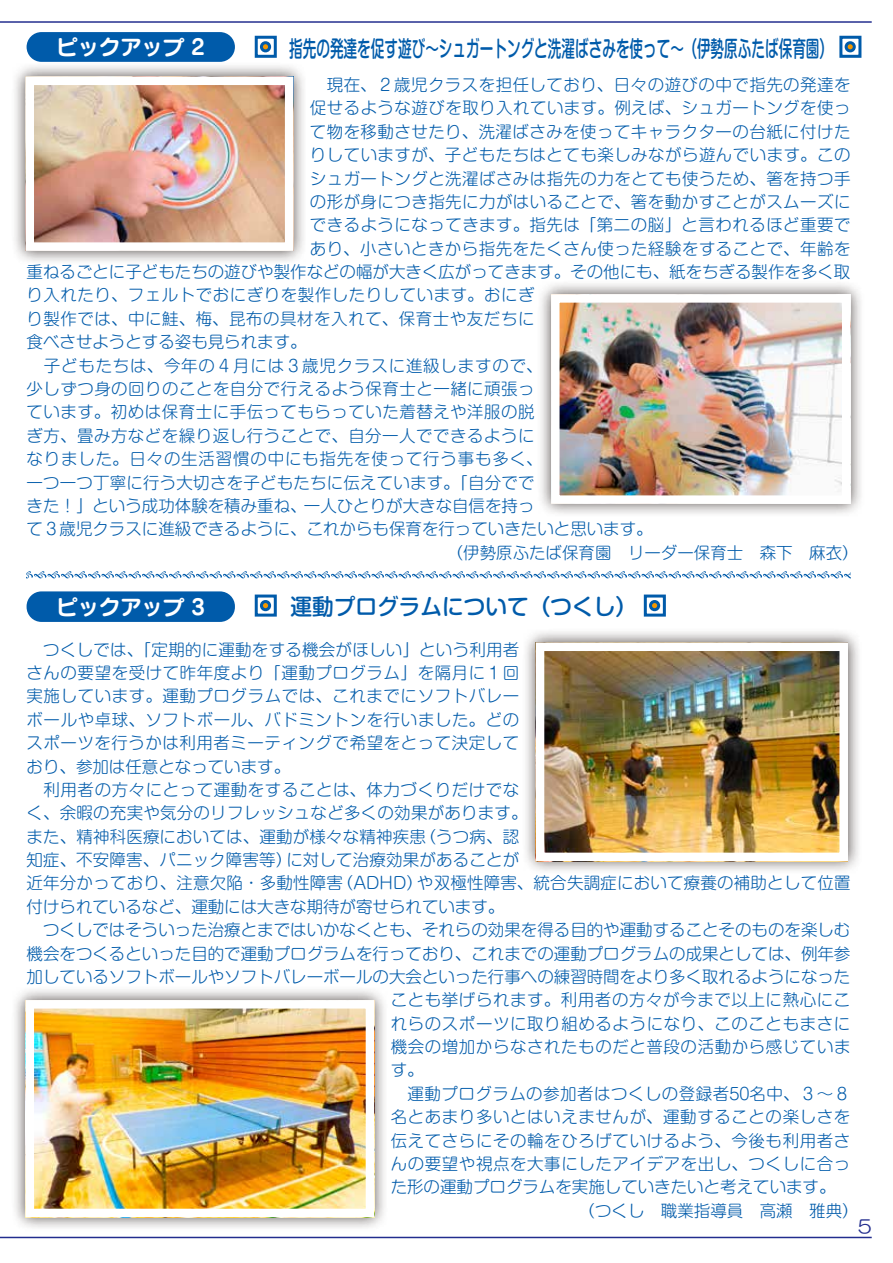
<style>
.page{position:relative;width:893px;height:1263px;background:#fff}
.page>*{position:absolute;margin:0;border:0;box-sizing:border-box;transform-origin:0 0}
.t1{font:500 22.35px "Shin M Go Pro";color:#005baa;scale:.61 1}
.t2{font:500 22.35px "Shin M Go Pro";color:#005baa}
.t3{font:21.3px "Seurat Pro B";color:#fff}
.t4{font:18px "HG Maru Gothic MPRO";color:#222d8e}
.t5{font:300 16.5px "Shin M Go Pro";letter-spacing:.03em;color:#005baa}
.t6{font:300 16.5px "Shin M Go Pro";color:#005baa}
.t7{font:300 16.5px "Shin M Go Pro";letter-spacing:.01em;color:#005baa}
.t8{font:300 16.5px "Shin M Go Pro";letter-spacing:.05em;color:#005baa}
</style>
<div class="page">
<hr style="left:0;top:1237px;width:872px;height:1px;background:#222d8e">
<hr style="left:0;top:21px;width:872px;height:2px;background:#222d8e">
<div style="left:27px;top:32px;width:208px;height:30px;background:#005baa;border-radius:15px"></div>
<div style="left:27px;top:591px;width:208px;height:31px;background:#005baa;border-radius:15px"></div>
<svg style="left:27px;top:571px;width:823px;height:7px"></svg>
<svg style="left:260px;top:42px;width:12px;height:11px"></svg>
<div style="left:255px;top:36px;width:22px;height:22px;border:3px solid #005baa"></div>
<div style="left:261px;top:43px;width:9px;height:8px;background:#f39700;border-radius:50%"></div>
<div style="left:260px;top:41px;width:11px;height:11px;border:3px solid #005baa;border-radius:50%"></div>
<svg style="left:260px;top:600px;width:12px;height:12px"></svg>
<div style="left:255px;top:594px;width:22px;height:23px;border:3px solid #005baa"></div>
<div style="left:261px;top:601px;width:9px;height:9px;background:#f39700;border-radius:50%"></div>
<div style="left:260px;top:600px;width:11px;height:11px;border:3px solid #005baa;border-radius:50%"></div>
<svg style="left:844px;top:41px;width:12px;height:12px"></svg>
<div style="left:839px;top:36px;width:22px;height:22px;border:3px solid #005baa"></div>
<div style="left:846px;top:43px;width:8px;height:8px;background:#f39700;border-radius:50%"></div>
<div style="left:845px;top:41px;width:11px;height:11px;border:3px solid #005baa;border-radius:50%"></div>
<svg style="left:649px;top:600px;width:12px;height:12px"></svg>
<div style="left:644px;top:594px;width:22px;height:23px;border:3px solid #005baa"></div>
<div style="left:650px;top:601px;width:9px;height:9px;background:#f39700;border-radius:50%"></div>
<div style="left:649px;top:600px;width:11px;height:11px;border:3px solid #005baa;border-radius:50%"></div>
<div style="left:11px;top:62px;width:297px;height:203px;background:#221815;opacity:.75"></div>
<img style="left:36px;top:87px;width:247px;height:154px">
<div style="left:26px;top:77px;width:267px;height:174px;border:9px solid #fff"></div>
<div style="left:11px;top:986px;width:377px;height:245px;background:#221815;opacity:.75"></div>
<img style="left:36px;top:1010px;width:328px;height:197px">
<div style="left:26px;top:1000px;width:348px;height:217px;border:9px solid #fff"></div>
<div style="left:537px;top:280px;width:327px;height:238px;background:#221815;opacity:.75"></div>
<img style="left:561px;top:304px;width:279px;height:190px">
<div style="left:551px;top:294px;width:299px;height:210px;border:9px solid #fff"></div>
<div style="left:521px;top:628px;width:341px;height:247px;background:#221815;opacity:.75"></div>
<img style="left:546px;top:652px;width:292px;height:199px">
<div style="left:536px;top:642px;width:312px;height:219px;border:9px solid #fff"></div>
<p class="t3" style="left:57px;top:32px;width:150px">ピックアップ 2</p>
<h1 class="t1" style="left:289px;top:30px;width:893px">指先の発達を促す遊び〜シュガートングと洗濯ばさみを使って〜（伊勢原ふたば保育園）</h1>
<p class="t5" style="left:310px;top:72px;width:542px">　現在、２歳児クラスを担任しており、日々の遊びの中で指先の発達を</p>
<p class="t5" style="left:310px;top:95px;width:542px">促せるような遊びを取り入れています。例えば、シュガートングを使っ</p>
<p class="t5" style="left:310px;top:118px;width:542px">て物を移動させたり、洗濯ばさみを使ってキャラクターの台紙に付けた</p>
<p class="t5" style="left:310px;top:142px;width:542px">りしていますが、子どもたちはとても楽しみながら遊んでいます。この</p>
<p class="t5" style="left:310px;top:165px;width:542px">シュガートングと洗濯ばさみは指先の力をとても使うため、箸を持つ手</p>
<p class="t5" style="left:310px;top:188px;width:542px">の形が身につき指先に力がはいることで、箸を動かすことがスムーズに</p>
<p class="t5" style="left:310px;top:212px;width:542px">できるようになってきます。指先は「第二の脳」と言われるほど重要で</p>
<p class="t5" style="left:310px;top:235px;width:542px">あり、小さいときから指先をたくさん使った経験をすることで、年齢を</p>
<p class="t6" style="left:27px;top:259px;width:825px">重ねるごとに子どもたちの遊びや製作などの幅が大きく広がってきます。その他にも、紙をちぎる製作を多く取</p>
<p class="t5" style="left:27px;top:282px;width:510px">り入れたり、フェルトでおにぎりを製作したりしています。おにぎ</p>
<p class="t5" style="left:27px;top:305px;width:509px">り製作では、中に鮭、梅、昆布の具材を入れて、保育士や友だちに</p>
<p class="t6" style="left:27px;top:329px;width:282px">食べさせようとする姿も見られます。</p>
<p class="t8" style="left:27px;top:352px;width:518px">　子どもたちは、今年の４月には３歳児クラスに進級しますので、</p>
<p class="t5" style="left:27px;top:375px;width:510px">少しずつ身の回りのことを自分で行えるよう保育士と一緒に頑張っ</p>
<p class="t5" style="left:27px;top:399px;width:510px">ています。初めは保育士に手伝ってもらっていた着替えや洋服の脱</p>
<p class="t5" style="left:27px;top:422px;width:510px">ぎ方、畳み方などを繰り返し行うことで、自分一人でできるように</p>
<p class="t8" style="left:27px;top:446px;width:518px">なりました。日々の生活習慣の中にも指先を使って行う事も多く、</p>
<p class="t7" style="left:27px;top:469px;width:510px">一つ一つ丁寧に行う大切さを子どもたちに伝えています。「自分でで</p>
<p class="t6" style="left:27px;top:492px;width:509px">きた！」という成功体験を積み重ね、一人ひとりが大きな自信を持っ</p>
<p class="t6" style="left:27px;top:516px;width:628px">て３歳児クラスに進級できるように、これからも保育を行っていきたいと思います。</p>
<p class="t6" style="left:438px;top:539px;width:422px">　（伊勢原ふたば保育園　リーダー保育士　森下　麻衣）</p>
<p class="t3" style="left:57px;top:592px;width:150px">ピックアップ 3</p>
<h1 class="t2" style="left:291px;top:588px;width:348px">運動プログラムについて（つくし）</h1>
<p class="t5" style="left:27px;top:636px;width:494px">　つくしでは、「定期的に運動をする機会がほしい」という利用者</p>
<p class="t5" style="left:27px;top:659px;width:494px">さんの要望を受けて昨年度より「運動プログラム」を隔月に１回</p>
<p class="t5" style="left:27px;top:683px;width:494px">実施しています。運動プログラムでは、これまでにソフトバレー</p>
<p class="t5" style="left:27px;top:706px;width:494px">ボールや卓球、ソフトボール、バドミントンを行いました。どの</p>
<p class="t5" style="left:27px;top:730px;width:494px">スポーツを行うかは利用者ミーティングで希望をとって決定して</p>
<p class="t6" style="left:27px;top:753px;width:265px">おり、参加は任意となっています。</p>
<p class="t5" style="left:27px;top:776px;width:494px">　利用者の方々にとって運動をすることは、体力づくりだけでな</p>
<p class="t5" style="left:27px;top:800px;width:502px">く、余暇の充実や気分のリフレッシュなど多くの効果があります。</p>
<p class="t7" style="left:27px;top:823px;width:494px">また、精神科医療においては、運動が様々な精神疾患（うつ病、認</p>
<p class="t7" style="left:27px;top:846px;width:494px">知症、不安障害、パニック障害等）に対して治療効果があることが</p>
<p class="t5" style="left:27px;top:870px;width:825px">近年分かっており、注意欠陥・多動性障害（ADHD）や双極性障害、統合失調症において療養の補助として位置</p>
<p class="t6" style="left:27px;top:893px;width:479px">付けられているなど、運動には大きな期待が寄せられています。</p>
<p class="t6" style="left:27px;top:917px;width:825px">　つくしではそういった治療とまではいかなくとも、それらの効果を得る目的や運動することそのものを楽しむ</p>
<p class="t6" style="left:27px;top:940px;width:825px">機会をつくるといった目的で運動プログラムを行っており、これまでの運動プログラムの成果としては、例年参</p>
<p class="t6" style="left:27px;top:963px;width:825px">加しているソフトボールやソフトバレーボールの大会といった行事への練習時間をより多く取れるようになった</p>
<p class="t5" style="left:391px;top:987px;width:461px">ことも挙げられます。利用者の方々が今まで以上に熱心にこ</p>
<p class="t5" style="left:391px;top:1010px;width:461px">れらのスポーツに取り組めるようになり、このこともまさに</p>
<p class="t5" style="left:391px;top:1033px;width:461px">機会の増加からなされたものだと普段の活動から感じていま</p>
<p class="t5" style="left:391px;top:1057px;width:34px">す。</p>
<p class="t5" style="left:391px;top:1080px;width:461px">　運動プログラムの参加者はつくしの登録者50名中、３〜８</p>
<p class="t5" style="left:391px;top:1104px;width:461px">名とあまり多いとはいえませんが、運動することの楽しさを</p>
<p class="t5" style="left:391px;top:1127px;width:461px">伝えてさらにその輪をひろげていけるよう、今後も利用者さ</p>
<p class="t5" style="left:391px;top:1150px;width:461px">んの要望や視点を大事にしたアイデアを出し、つくしに合っ</p>
<p class="t6" style="left:391px;top:1174px;width:446px">た形の運動プログラムを実施していきたいと考えています。</p>
<p class="t6" style="left:579px;top:1197px;width:282px">（つくし　職業指導員　高瀬　雅典）</p>
<p class="t4" style="left:858px;top:1217px;width:15px">5</p>
</div>
